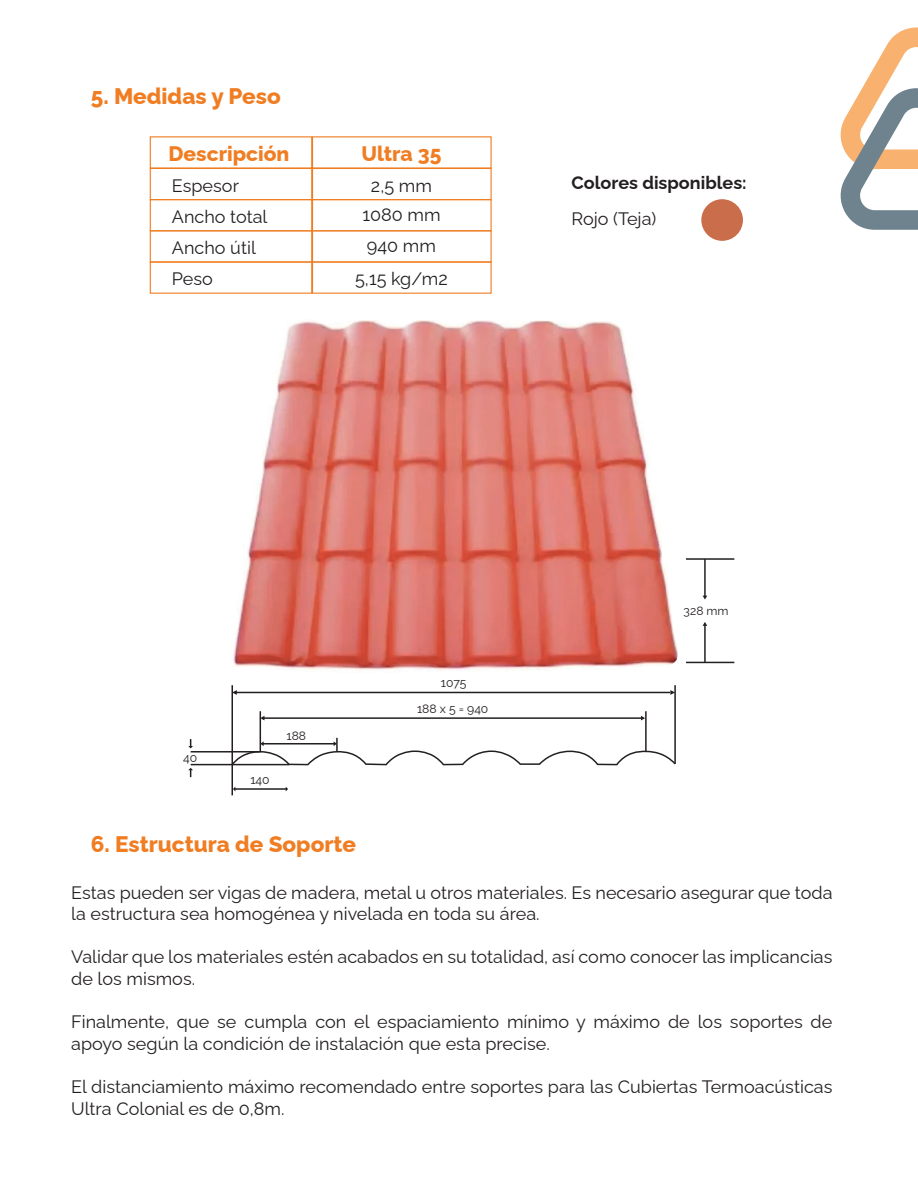
<style>
.page{position:relative;width:918px;height:1188px;background:#fff}
.page>*{position:absolute;margin:0;border:0;box-sizing:border-box;transform-origin:0 0}
.t1{font:800 22.5px "Raleway";color:#f07d22}
.t2{font:800 21px "Raleway";color:#f07d22}
.t3{font:18px/21.6px "Raleway";color:#231f20}
.t4{font:100 18px "Raleway";color:#231f20}
.t5{font:12.15px/26.5px "Raleway";color:#231f20;text-align:center}
.t6{font:12px "Raleway";color:#231f20}
</style>
<div class="page">
<svg style="left:841px;top:27px;width:77px;height:203px"></svg>
<hr style="left:234px;top:788px;width:52px;height:2px;background:#231f20">
<hr style="left:236px;top:692px;width:434px;height:1px;background:#231f20">
<svg style="left:233px;top:690px;width:4px;height:5px"></svg>
<svg style="left:670px;top:690px;width:4px;height:5px"></svg>
<hr style="left:263px;top:717px;width:378px;height:2px;background:#231f20">
<svg style="left:641px;top:716px;width:4px;height:4px"></svg>
<hr style="left:231px;top:685px;width:2px;height:110px;background:#231f20">
<hr style="left:260px;top:711px;width:1px;height:41px;background:#231f20">
<hr style="left:674px;top:685px;width:2px;height:79px;background:#231f20">
<hr style="left:645px;top:711px;width:2px;height:41px;background:#231f20">
<svg style="left:230px;top:738px;width:446px;height:29px"></svg>
<hr style="left:191px;top:764px;width:98px;height:1px;background:#231f20">
<hr style="left:191px;top:751px;width:69px;height:2px;background:#231f20">
<svg style="left:188px;top:768px;width:5px;height:9px"></svg>
<svg style="left:188px;top:739px;width:5px;height:9px"></svg>
<hr style="left:686px;top:558px;width:48px;height:2px;background:#231f20">
<hr style="left:704px;top:559px;width:2px;height:39px;background:#231f20">
<hr style="left:686px;top:662px;width:48px;height:1px;background:#231f20">
<hr style="left:704px;top:624px;width:2px;height:38px;background:#231f20">
<img style="left:233px;top:320px;width:445px;height:350px">
<div style="left:150px;top:136px;width:162px;height:33px;border:1px solid #f07d22"></div>
<div style="left:312px;top:136px;width:180px;height:33px;border:1px solid #f07d22"></div>
<div style="left:150px;top:199px;width:162px;height:32px;border:1px solid #f07d22"></div>
<div style="left:312px;top:199px;width:180px;height:32px;border:1px solid #f07d22"></div>
<div style="left:150px;top:230px;width:162px;height:33px;border:1px solid #f07d22"></div>
<div style="left:312px;top:230px;width:180px;height:33px;border:1px solid #f07d22"></div>
<div style="left:150px;top:261px;width:162px;height:33px;border:1px solid #f07d22"></div>
<div style="left:312px;top:261px;width:180px;height:33px;border:1px solid #f07d22"></div>
<div style="left:701px;top:199px;width:42px;height:42px;background:#c96d4a;border-radius:50%"></div>
<p class="t1" style="left:91px;top:78px;width:191px">5. Medidas y Peso</p>
<p class="t2" style="left:169px;top:136px;width:122px">Descripción</p>
<p class="t2" style="left:361px;top:136px;width:82px">Ultra 35</p>
<p class="t3" style="left:172px;top:173px;width:69px">Espesor</p>
<p class="t3" style="left:371px;top:173px;width:63px">2,5 mm</p>
<p class="t3" style="left:172px;top:204px;width:97px">Ancho total</p>
<p class="t3" style="left:362px;top:202px;width:80px">1080 mm</p>
<p class="t3" style="left:172px;top:235px;width:86px">Ancho útil</p>
<p class="t3" style="left:367px;top:233px;width:71px">940 mm</p>
<p class="t3" style="left:172px;top:266px;width:43px">Peso</p>
<p class="t3" style="left:355px;top:266px;width:94px">5,15 kg/m2</p>
<p class="t4" style="left:572px;top:168px;width:177px">Colores disponibles:</p>
<p class="t3" style="left:572px;top:206px;width:86px">Rojo (Teja)</p>
<p class="t5" style="left:183px;top:743px;width:16px">40</p>
<p class="t5" style="left:250px;top:765px;width:21px">140</p>
<p class="t5" style="left:287px;top:721px;width:21px">188</p>
<p class="t5" style="left:417px;top:668px;width:73px">1075<br>188 x 5 = 940</p>
<p class="t6" style="left:684px;top:601px;width:46px">328 mm</p>
<p class="t1" style="left:91px;top:826px;width:266px">6. Estructura de Soporte</p>
<p class="t3" style="left:71px;top:879px;width:763px">Estas pueden ser vigas de madera, metal u otros materiales. Es necesario asegurar que toda la estructura sea homogénea y nivelada en toda su área.</p>
<p class="t3" style="left:71px;top:944px;width:763px">Validar que los materiales estén acabados en su totalidad, así como conocer las implicancias de los mismos.</p>
<p class="t3" style="left:71px;top:1009px;width:763px">Finalmente, que se cumpla con el espaciamiento mínimo y máximo de los soportes de apoyo según la condición de instalación que esta precise.</p>
<p class="t3" style="left:71px;top:1074px;width:763px">El distanciamiento máximo recomendado entre soportes para las Cubiertas Termoacústicas<br>Ultra Colonial es de 0,8m.</p>
</div>
